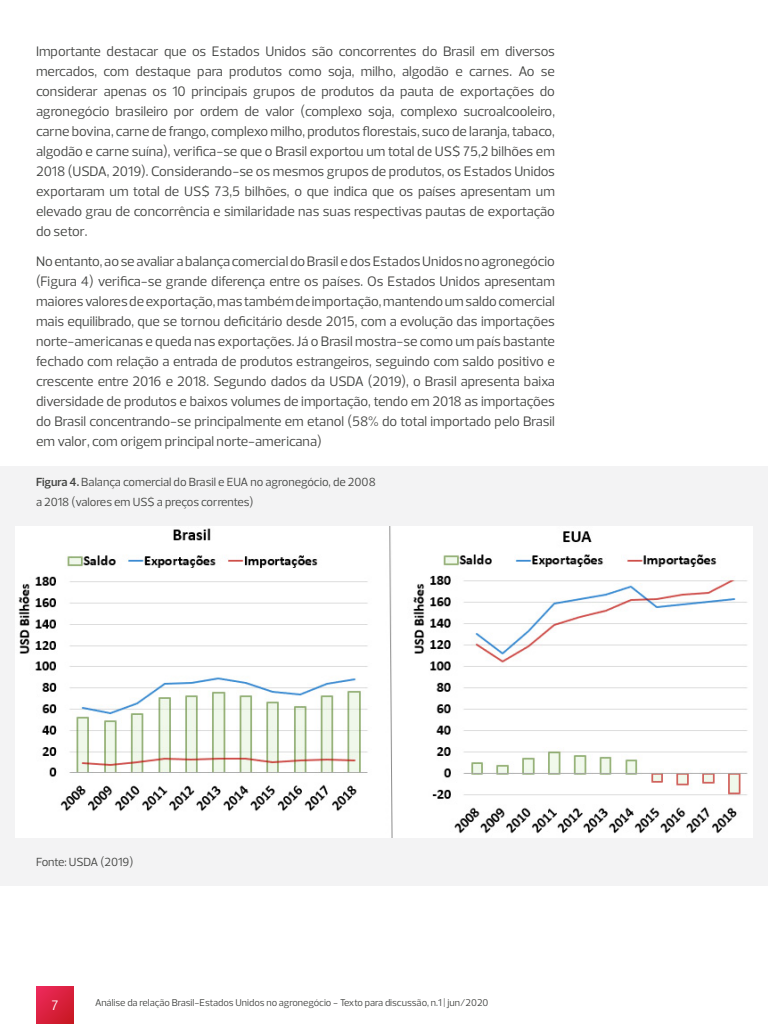
<style>
.page{position:relative;width:768px;height:1024px;background:#fff}
.page>*{position:absolute;margin:0;border:0;box-sizing:border-box;transform-origin:0 0}
.t1{font:14px/20px "Prelo";color:#414240;text-align:justify}
.t2{font:14px "Prelo";color:#fff}
.t3{font:12px/20px "Prelo";color:#414240}
.t4{font:10px "Prelo";color:#414240}
.s1{font-weight:600}
</style>
<div class="page">
<svg style="left:36px;top:986px;width:38px;height:38px"></svg>
<div style="left:0;top:466px;width:768px;height:420px;background:#f3f3f4"></div>
<img style="left:15px;top:526px;width:738px;height:312px">
<p class="t1" style="left:36px;top:41px;width:521px">Importante destacar que os Estados Unidos são concorrentes do Brasil em diversos mercados, com destaque para produtos como soja, milho, algodão e carnes. Ao se considerar apenas os 10 principais grupos de produtos da pauta de exportações do agronegócio brasileiro por ordem de valor (complexo soja, complexo sucroalcooleiro, carne bovina, carne de frango, complexo milho, produtos florestais, suco de laranja, tabaco, algodão e carne suína), verifica-se que o Brasil exportou um total de US$ 75,2 bilhões em 2018 (USDA, 2019). Considerando-se os mesmos grupos de produtos, os Estados Unidos exportaram um total de US$ 73,5 bilhões, o que indica que os países apresentam um elevado grau de concorrência e similaridade nas suas respectivas pautas de exportação do setor.</p>
<p class="t1" style="left:36px;top:251px;width:521px">No entanto, ao se avaliar a balança comercial do Brasil e dos Estados Unidos no agronegócio (Figura 4) verifica-se grande diferença entre os países. Os Estados Unidos apresentam maiores valores de exportação, mas também de importação, mantendo um saldo comercial mais equilibrado, que se tornou deficitário desde 2015, com a evolução das importações norte-americanas e queda nas exportações. Já o Brasil mostra-se como um país bastante fechado com relação a entrada de produtos estrangeiros, seguindo com saldo positivo e crescente entre 2016 e 2018. Segundo dados da USDA (2019), o Brasil apresenta baixa diversidade de produtos e baixos volumes de importação, tendo em 2018 as importações do Brasil concentrando-se principalmente em etanol (58% do total importado pelo Brasil em valor, com origem principal norte-americana)</p>
<p class="t3" style="left:36px;top:472px;width:341px"><span class="s1">Figura 4.</span> Balança comercial do Brasil e EUA no agronegócio, de 2008 a 2018 (valores em US$ a preços correntes)</p>
<p class="t3" style="left:36px;top:852px;width:99px">Fonte: USDA (2019)</p>
<p class="t2" style="left:52px;top:997px;width:8px">7</p>
<p class="t4" style="left:95px;top:997px;width:395px">Análise da relação Brasil-Estados Unidos no agronegócio - Texto para discussão, n.1 | jun/2020</p>
</div>
